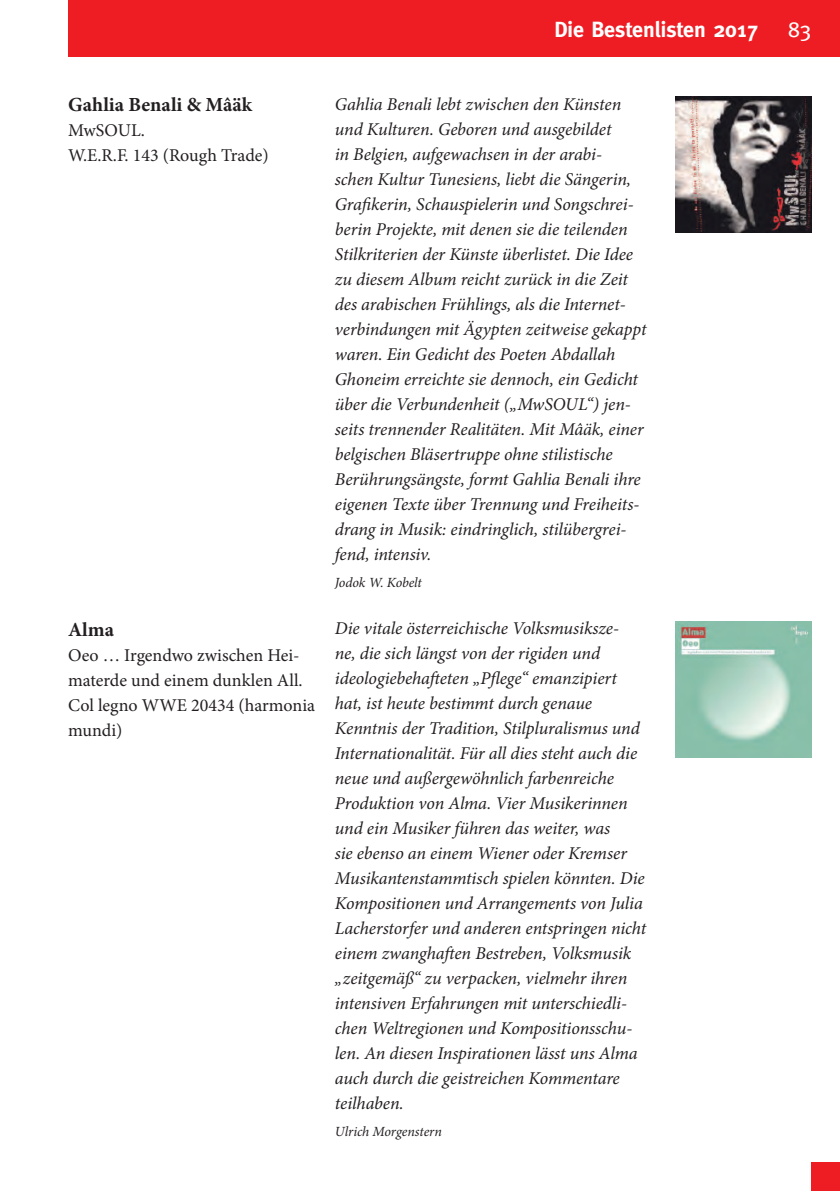
<style>
.page{position:relative;width:840px;height:1191px;background:#fff}
.page>*{position:absolute;margin:0;border:0;box-sizing:border-box;transform-origin:0 0}
.t1{font:700 22px "Meta";color:#fff}
.t2{font:22px "Meta";color:#fff}
.t3{font:700 20px "Minion Pro";color:#231f20}
.t4{font:italic 18px/25px "Minion Pro";letter-spacing:-.005em;color:#231f20}
.t5{font:18px/25px "Minion Pro";color:#231f20}
.t6{font:italic 14px "Minion Pro";letter-spacing:-.01em;color:#231f20}
</style>
<div class="page">
<div style="left:68px;top:0;width:771px;height:57px;background:#ee1d23"></div>
<div style="left:811px;top:1162px;width:28px;height:29px;background:#ee1d23"></div>
<img style="left:675px;top:96px;width:136px;height:136px">
<img style="left:675px;top:621px;width:136px;height:136px">
<p class="t1" style="left:554px;top:17px;width:206px">Die Bestenlisten 2017</p>
<p class="t2" style="left:787px;top:17px;width:25px">83</p>
<p class="t3" style="left:68px;top:90px;width:185px">Gahlia Benali &amp; Mâäk</p>
<p class="t5" style="left:68px;top:118px;width:202px">MwSOUL.<br>W.E.R.F. 143 (Rough Trade)</p>
<p class="t3" style="left:68px;top:615px;width:47px">Alma</p>
<p class="t5" style="left:68px;top:642px;width:248px">Oeo … Irgendwo zwischen Hei&shy;materde und einem dunklen All.<br>Col legno WWE 20434 (harmonia mundi)</p>
<p class="t4" style="left:334px;top:91px;width:313px">Gahlia Benali lebt zwischen den Künsten und Kulturen. Geboren und ausgebildet<br>in Belgien, aufgewachsen in der arabi-<br>schen Kultur Tunesiens, liebt die Sängerin, Grafikerin, Schauspielerin und Songschrei&shy;berin Projekte, mit denen sie die teilenden Stilkriterien der Künste überlistet. Die Idee zu diesem Album reicht zurück in die Zeit des arabischen Frühlings, als die Internet&shy;verbindungen mit Ägypten zeitweise gekappt waren. Ein Gedicht des Poeten Abdallah Ghoneim erreichte sie dennoch, ein Gedicht über die Verbundenheit („MwSOUL“) jen&shy;seits trennender Realitäten. Mit Mâäk, einer belgischen Bläsertruppe ohne stilistische Berührungsängste, formt Gahlia Benali ihre eigenen Texte über Trennung und Freiheits&shy;drang in Musik: eindringlich, stilübergrei&shy;fend, intensiv.</p>
<p class="t6" style="left:334px;top:572px;width:88px">Jodok W. Kobelt</p>
<p class="t4" style="left:334px;top:616px;width:313px">Die vitale österreichische Volksmusiksze-<br>ne, die sich längst von der rigiden und ideologiebehafteten „Pflege“ emanzipiert hat, ist heute bestimmt durch genaue Kenntnis der Tradition, Stilpluralismus und Internationalität. Für all dies steht auch die neue und außergewöhnlich farbenreiche Produktion von Alma. Vier Musikerinnen und ein Musiker führen das weiter, was<br>sie ebenso an einem Wiener oder Kremser Musikantenstammtisch spielen könnten. Die Kompositionen und Arrangements von Julia Lacherstorfer und anderen entspringen nicht einem zwanghaften Bestreben, Volksmusik „zeitgemäß“ zu verpacken, vielmehr ihren intensiven Erfahrungen mit unterschiedli&shy;chen Weltregionen und Kompositionsschu&shy;len. An diesen Inspirationen lässt uns Alma auch durch die geistreichen Kommentare teilhaben.</p>
<p class="t6" style="left:334px;top:1122px;width:109px">Ulrich Morgenstern</p>
</div>
